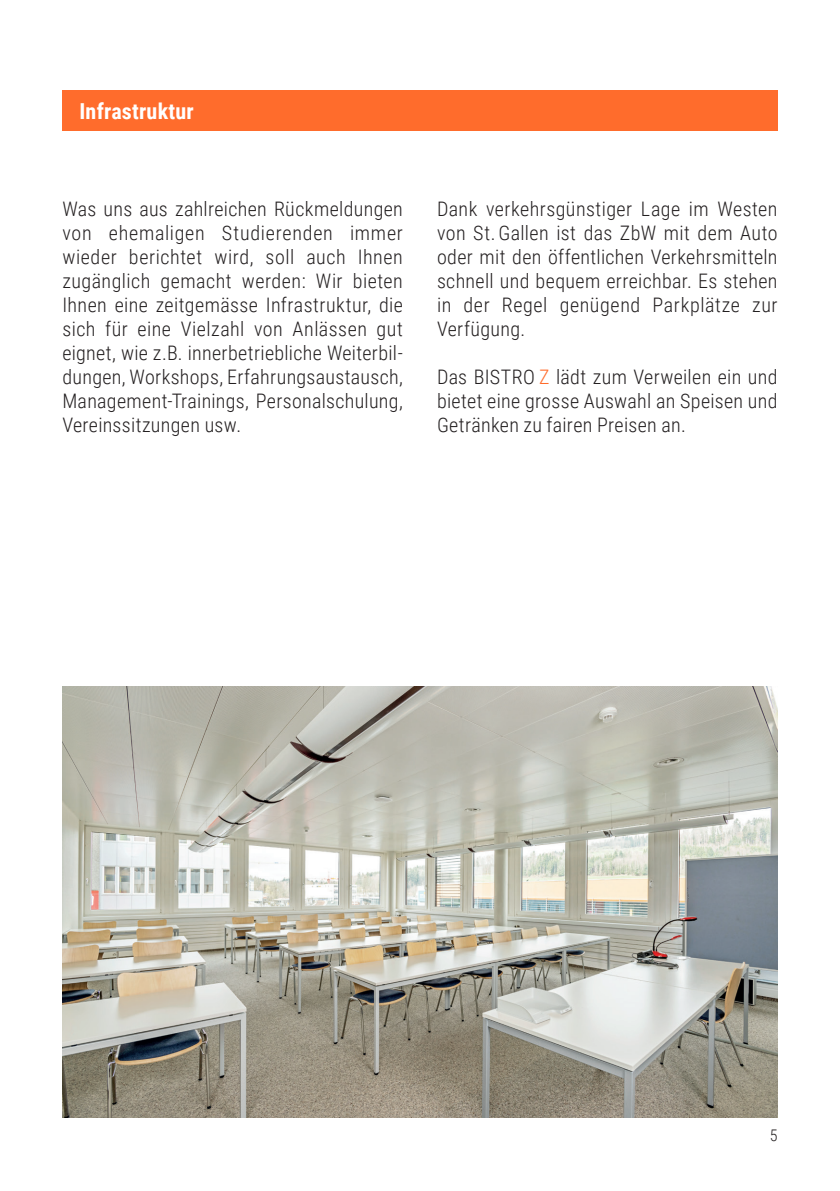
<style>
.page{position:relative;width:840px;height:1191px;background:#fff}
.page>*{position:absolute;margin:0;border:0;box-sizing:border-box;transform-origin:0 0}
.t1{font:700 22px "Roboto Condensed";letter-spacing:.01em;color:#fff}
._04_Grundtext{font:300 20px/24px "Roboto Condensed";letter-spacing:.015em;color:#231f20;text-align:justify}
.t2{font:300 16px "Roboto Condensed";color:#231f20}
.s1{color:#ff6c2c}
</style>
<div class="page">
<div style="left:62px;top:91px;width:715px;height:40px;background:#ff6c2c"></div>
<img style="left:62px;top:686px;width:715px;height:431px">
<p class="t1" style="left:79px;top:95px;width:116px">Infrastruktur</p>
<p class="_04_Grundtext" style="left:62px;top:196px;width:342px">Was uns aus zahlreichen Rückmeldungen von ehemaligen Studierenden immer wieder berichtet wird, soll auch Ihnen zugänglich gemacht werden: Wir bieten Ihnen eine zeitgemässe Infrastruktur, die sich für eine Vielzahl von Anlässen gut eignet, wie z.B. innerbetriebliche Weiterbil&shy;dungen, Workshops, Erfahrungsaustausch, Management-Trainings, Personalschulung, Vereinssitzungen usw.</p>
<p class="_04_Grundtext" style="left:437px;top:196px;width:342px">Dank verkehrsgünstiger Lage im Westen von St. Gallen ist das ZbW mit dem Auto oder mit den öffentlichen Verkehrsmitteln schnell und bequem erreichbar. Es stehen in der Regel genügend Parkplätze zur Verfügung.</p>
<p class="_04_Grundtext" style="left:437px;top:364px;width:342px">Das BISTRO <span class="s1">Z</span> lädt zum Verweilen ein und bietet eine grosse Auswahl an Speisen und Getränken zu fairen Preisen an.</p>
<p class="t2" style="left:769px;top:1123px;width:9px">5</p>
</div>
